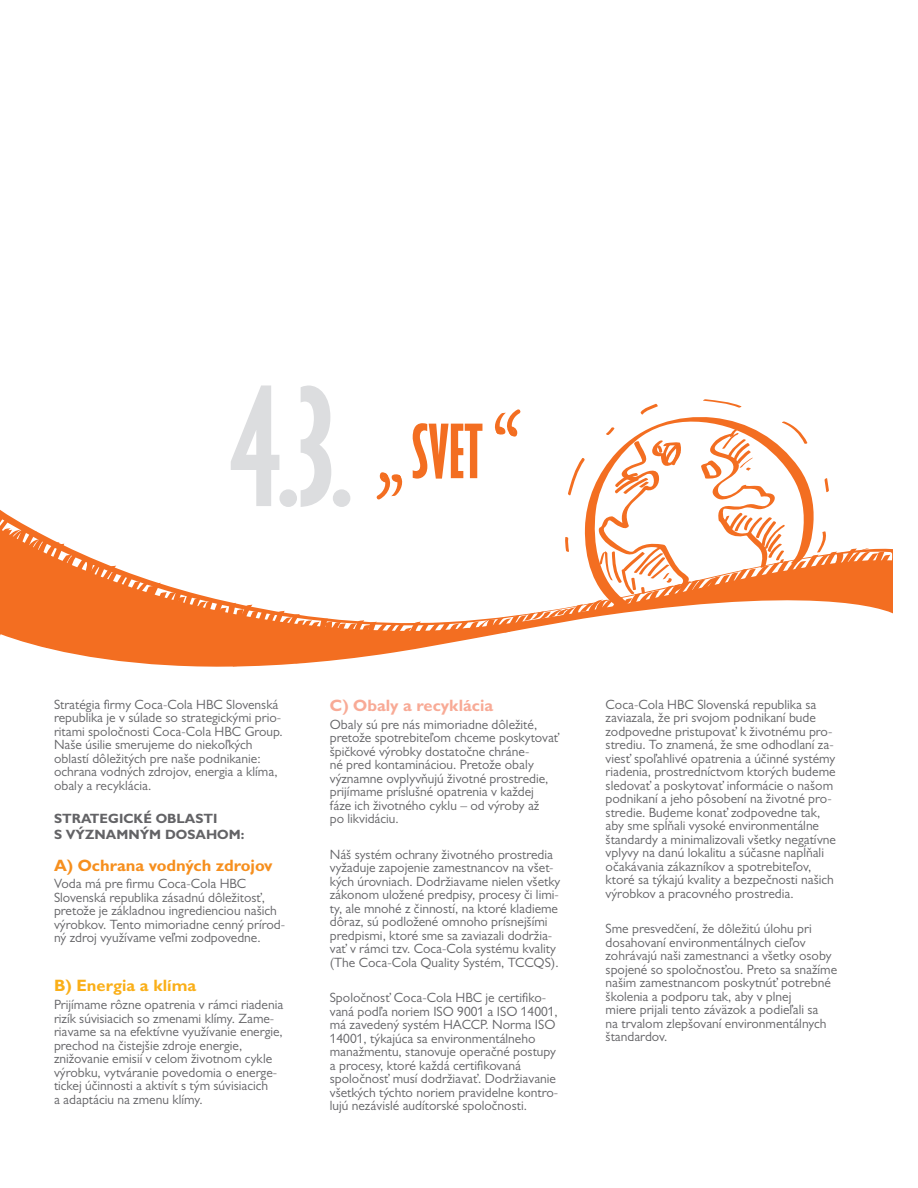
<style>
.page{position:relative;width:918px;height:1188px;background:#fff}
.page>*{position:absolute;margin:0;border:0;box-sizing:border-box;transform-origin:0 0}
.t1{font:700 expanded 150.3px "Gill Sans MT Pro";color:#dcdddf}
.t2{font:700 16.5px "Gill Sans MT Pro";color:#f68f1e}
.t3{font:700 16.5px "Gill Sans MT Pro";color:#f8aa96}
.t4{font:700 16.5px "Gill Sans MT Pro";color:#faaf18}
.t5{font:13.5px/13.5px "Gill Sans MT Pro";color:#636366}
.t6{font:700 13.5px/16.5px "Gill Sans MT Pro";color:#636366}
</style>
<div class="page">
<svg style="left:0;top:399px;width:893px;height:268px"></svg>
<h1 class="t1" style="left:229px;top:385px;width:256px">4.3. <sup>SVET</sup></h1>
<p class="t5" style="left:54px;top:699px;width:230px">Stratégia firmy Coca-Cola HBC Slovenská republika je v súlade so strategickými prio&shy;ritami spoločnosti Coca-Cola HBC Group.<br>Naše úsilie smerujeme do niekoľkých oblastí dôležitých pre naše podnikanie: ochrana vodných zdrojov, energia a klíma, obaly a recyklácia.</p>
<p class="t6" style="left:54px;top:812px;width:192px">STRATEGICKÉ OBLASTI<br>S VÝZNAMNÝM DOSAHOM:</p>
<p class="t2" style="left:54px;top:859px;width:220px">A) Ochrana vodných zdrojov</p>
<p class="t5" style="left:54px;top:878px;width:233px">Voda má pre firmu Coca-Cola HBC Slovenská republika zásadnú dôležitosť, pretože je základnou ingredienciou našich výrobkov. Tento mimoriadne cenný prírod&shy;ný zdroj využívame veľmi zodpovedne.</p>
<p class="t4" style="left:54px;top:980px;width:144px">B) Energia a klíma</p>
<p class="t5" style="left:54px;top:999px;width:231px">Prijímame rôzne opatrenia v rámci riadenia rizík súvisiacich so zmenami klímy. Zame&shy;riavame sa na efektívne využívanie energie, prechod na čistejšie zdroje energie, znižovanie emisií v celom životnom cykle výrobku, vytváranie povedomia o energe&shy;tickej účinnosti a aktivít s tým súvisiacich<br>a adaptáciu na zmenu klímy.</p>
<p class="t3" style="left:330px;top:700px;width:165px">C) Obaly a recyklácia</p>
<p class="t5" style="left:330px;top:719px;width:231px">Obaly sú pre nás mimoriadne dôležité, pretože spotrebiteľom chceme poskytovať špičkové výrobky dostatočne chráne-<br>né pred kontamináciou. Pretože obaly významne ovplyvňujú životné prostredie, prijímame príslušné opatrenia v každej<br>fáze ich životného cyklu – od výroby až<br>po likvidáciu.</p>
<p class="t5" style="left:330px;top:849px;width:232px">Náš systém ochrany životného prostredia vyžaduje zapojenie zamestnancov na všet&shy;kých úrovniach. Dodržiavame nielen všetky zákonom uložené predpisy, procesy či limi&shy;ty, ale mnohé z činností, na ktoré kladieme dôraz, sú podložené omnoho prísnejšími predpismi, ktoré sme sa zaviazali dodržia&shy;vať v rámci tzv. Coca-Cola systému kvality (The Coca-Cola Quality Systém, TCCQS).</p>
<p class="t5" style="left:330px;top:992px;width:230px">Spoločnosť Coca-Cola HBC je certifiko&shy;vaná podľa noriem ISO 9001 a ISO 14001, má zavedený systém HACCP. Norma ISO 14001, týkajúca sa environmentálneho manažmentu, stanovuje operačné postupy a procesy, ktoré každá certifikovaná spoločnosť musí dodržiavať. Dodržiavanie všetkých týchto noriem pravidelne kontro&shy;lujú nezávislé audítorské spoločnosti.</p>
<p class="t5" style="left:606px;top:699px;width:232px">Coca-Cola HBC Slovenská republika sa zaviazala, že pri svojom podnikaní bude zodpovedne pristupovať k životnému pro&shy;strediu. To znamená, že sme odhodlaní za&shy;viesť spoľahlivé opatrenia a účinné systémy riadenia, prostredníctvom ktorých budeme sledovať a poskytovať informácie o našom podnikaní a jeho pôsobení na životné pro&shy;stredie. Budeme konať zodpovedne tak, aby sme spĺňali vysoké environmentálne štandardy a minimalizovali všetky negatívne vplyvy na danú lokalitu a súčasne napĺňali očakávania zákazníkov a spotrebiteľov, ktoré sa týkajú kvality a bezpečnosti našich výrobkov a pracovného prostredia.</p>
<p class="t5" style="left:606px;top:923px;width:233px">Sme presvedčení, že dôležitú úlohu pri dosahovaní environmentálnych cieľov zohrávajú naši zamestnanci a všetky osoby spojené so spoločnosťou. Preto sa snažíme našim zamestnancom poskytnúť potrebné školenia a podporu tak, aby v plnej<br>miere prijali tento záväzok a podieľali sa<br>na trvalom zlepšovaní environmentálnych štandardov.</p>
</div>
